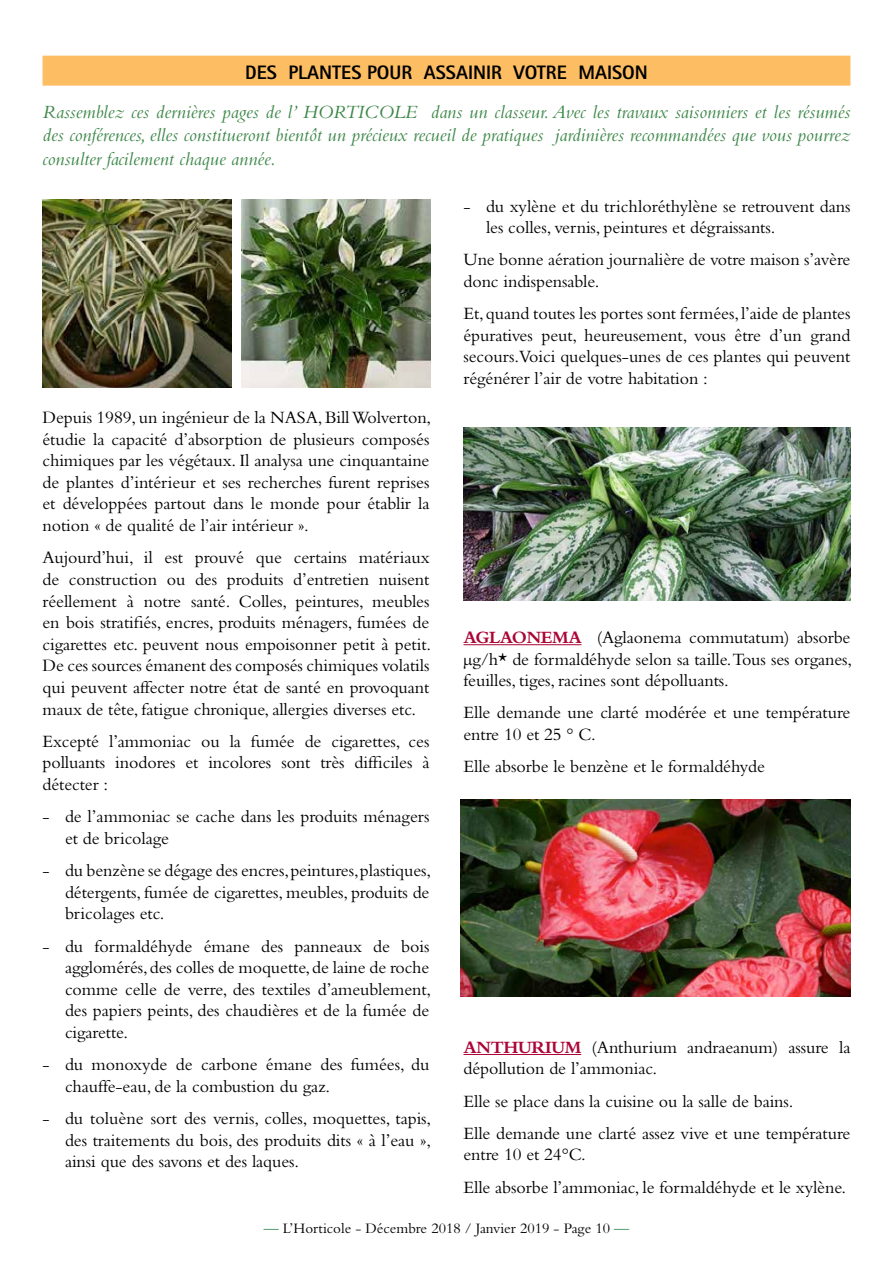
<style>
.page{position:relative;width:893px;height:1263px;background:#fff}
.page>*{position:absolute;margin:0;border:0;box-sizing:border-box;transform-origin:0 0}
.t1{font:italic 19.5px/23.4px "Bembo";color:#3d8749;text-align:justify}
.t2{font:800 19.5px "Rotis Sans Serif";color:#000}
.t3{font:18px/21.6px "Bembo";letter-spacing:-.005em;color:#000;text-align:justify}
.t4{font:15px "Bembo";color:#000}
.s1{font-weight:700;color:#ab0635}
.s2{color:#00732f}
</style>
<div class="page">
<hr style="left:463px;top:644px;width:118px;height:1px;background:#ab0635">
<hr style="left:463px;top:1054px;width:118px;height:1px;background:#ab0635">
<div style="left:43px;top:56px;width:807px;height:30px;background:#fdbd63"></div>
<img style="left:43px;top:199px;width:188px;height:189px">
<img style="left:241px;top:199px;width:189px;height:189px">
<img style="left:463px;top:427px;width:387px;height:174px">
<img style="left:461px;top:800px;width:389px;height:197px">
<p class="t2" style="left:245px;top:60px;width:404px">DES PLANTES POUR ASSAINIR VOTRE MAISON</p>
<p class="t1" style="left:43px;top:100px;width:809px">Rassemblez ces dernières pages de l’ HORTICOLE dans un classeur. Avec les travaux saisonniers et les résumés des conférences, elles constitueront bientôt un précieux recueil de pratiques jardinières recommandées que vous pourrez consulter facilement chaque année.</p>
<p class="t3" style="left:43px;top:406px;width:390px">Depuis 1989, un ingénieur de la NASA, Bill Wolverton, étudie la capacité d’absorption de plusieurs composés chimiques par les végétaux. Il analysa une cinquantaine de plantes d’intérieur et ses recherches furent reprises et développées partout dans le monde pour établir la notion « de qualité de l’air intérieur ».</p>
<p class="t3" style="left:43px;top:546px;width:390px">Aujourd’hui, il est prouvé que certains matériaux de construction ou des produits d’entretien nuisent réellement à notre santé. Colles, peintures, meubles en bois stratifiés, encres, produits ménagers, fumées de cigarettes etc. peuvent nous empoisonner petit à petit.<br>De ces sources émanent des composés chimiques volatils qui peuvent affecter notre état de santé en provoquant maux de tête, fatigue chronique, allergies diverses etc.</p>
<p class="t3" style="left:43px;top:730px;width:388px">Excepté l’ammoniac ou la fumée de cigarettes, ces polluants inodores et incolores sont très difficiles à détecter :</p>
<p class="t3" style="left:65px;top:805px;width:366px;text-indent:-22px">- de l’ammoniac se cache dans les produits ménagers et de bricolage</p>
<p class="t3" style="left:65px;top:859px;width:368px;text-indent:-22px">- du benzène se dégage des encres, peintures, plastiques, détergents, fumée de cigarettes, meubles, produits de bricolages etc.</p>
<p class="t3" style="left:65px;top:935px;width:368px;text-indent:-22px">- du formaldéhyde émane des panneaux de bois agglomérés, des colles de moquette, de laine de roche comme celle de verre, des textiles d’ameublement, des papiers peints, des chaudières et de la fumée de cigarette.</p>
<p class="t3" style="left:65px;top:1053px;width:366px;text-indent:-22px">- du monoxyde de carbone émane des fumées, du chauffe-eau, de la combustion du gaz.</p>
<p class="t3" style="left:65px;top:1107px;width:368px;text-indent:-22px">- du toluène sort des vernis, colles, moquettes, tapis, des traitements du bois, des produits dits « à l’eau », ainsi que des savons et des laques.</p>
<p class="t3" style="left:486px;top:195px;width:366px;text-indent:-22px">- du xylène et du trichloréthylène se retrouvent dans les colles, vernis, peintures et dégraissants.</p>
<p class="t3" style="left:463px;top:249px;width:388px">Une bonne aération journalière de votre maison s’avère donc indispensable.</p>
<p class="t3" style="left:463px;top:302px;width:388px">Et, quand toutes les portes sont fermées, l’aide de plantes épuratives peut, heureusement, vous être d’un grand secours.Voici quelques-unes de ces plantes qui peuvent régénérer l’air de votre habitation :</p>
<p class="t3" style="left:463px;top:626px;width:390px"><span class="s1">AGLAONEMA</span> (Aglaonema commutatum) absorbe µg/h* de formaldéhyde selon sa taille.Tous ses organes, feuilles, tiges, racines sont dépolluants.</p>
<p class="t3" style="left:463px;top:702px;width:388px">Elle demande une clarté modérée et une température entre 10 et 25 ° C.</p>
<p class="t3" style="left:463px;top:755px;width:303px">Elle absorbe le benzène et le formaldéhyde</p>
<p class="t3" style="left:463px;top:1036px;width:388px"><span class="s1">ANTHURIUM</span> (Anthurium andraeanum) assure la dépollution de l’ammoniac.</p>
<p class="t3" style="left:463px;top:1084px;width:388px;line-height:32.2px">Elle se place dans la cuisine ou la salle de bains.<br>Elle demande une clarté assez vive et une température</p>
<p class="t3" style="left:463px;top:1138px;width:384px;line-height:32.2px">entre 10 et 24°C.<br>Elle absorbe l’ammoniac, le formaldéhyde et le xylène.</p>
<p class="t4" style="left:264px;top:1219px;width:367px"><span class="s2">—</span> L’Horticole - Décembre 2018 / Janvier 2019 - Page 10 <span class="s2">—</span></p>
</div>
